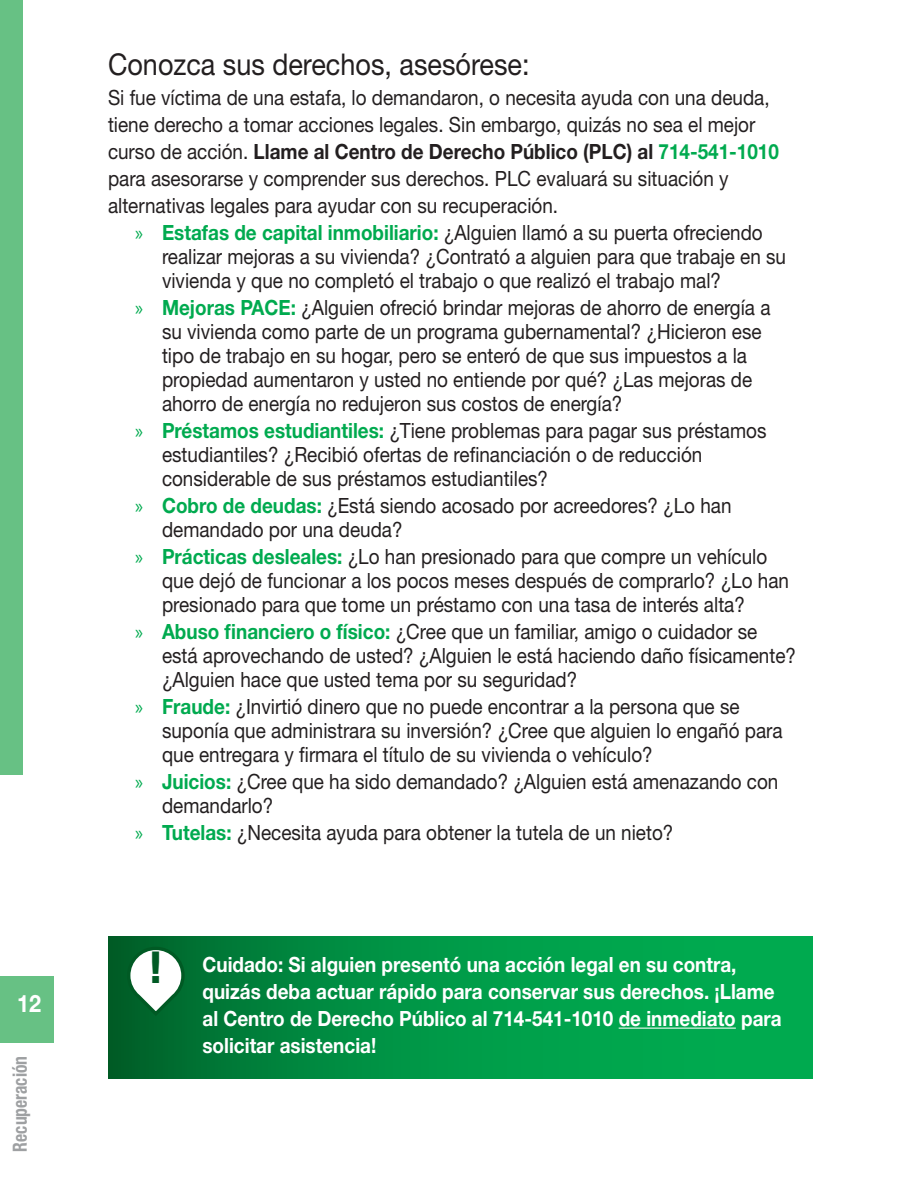
<style>
.page{position:relative;width:918px;height:1188px;background:#fff}
.page>*{position:absolute;margin:0;border:0;box-sizing:border-box;transform-origin:0 0}
.t1{font:900 condensed 44.1px "Helvetica Neue LT Std";color:#005a24;scale:.9 1}
.H1_20{font:30px "Helvetica Neue LT Std";color:#231f20;scale:.9 1}
.t2{font:700 24px "Helvetica Neue LT Std";color:#fff;scale:.9 1}
.t3{font:21px/24px "Helvetica Neue LT Std";color:#231f20;scale:.9 1}
.t4{font:700 21px/27px "Helvetica Neue LT Std";color:#fff;scale:.9 1}
.t5{font:700 condensed 19.5px "Helvetica Neue LT Std";color:#9ea0a2;scale:.9 1}
.s1{font-weight:700}
.s2{font-weight:700;color:#00aa4f}
.s3{font-family:"Myriad Pro";color:#00aa4f}
</style>
<div class="page">
<div style="left:0;top:976px;width:54px;height:67px;background:#67c184"></div>
<div style="left:0;top:0;width:23px;height:775px;background:#67c184"></div>
<svg style="left:108px;top:937px;width:705px;height:142px;background:#009545"></svg>
<hr style="left:619px;top:1028px;width:117px;height:1px;background:#fff">
<svg style="left:125px;top:945px;width:61px;height:73px"></svg>
<p class="t2" style="left:17px;top:988px;width:28px">12</p>
<p class="t5" style="left:8px;top:1152px;width:108px;rotate:-90deg">Recuperación</p>
<p class="H1_20" style="left:108px;top:47px;width:470px">Conozca sus derechos, asesórese:</p>
<p class="t3" style="left:108px;top:84px;width:747px;line-height:27px">Si fue víctima de una estafa, lo demandaron, o necesita ayuda con una deuda, tiene derecho a tomar acciones legales. Sin embargo, quizás no sea el mejor curso de acción. <span class="s1">Llame al Centro de Derecho Público (PLC) al</span> <span class="s2">714-541‑1010 </span>para asesorarse y comprender sus derechos. PLC evaluará su situación y alternativas legales para ayudar con su recuperación.</p>
<p class="t3" style="left:162px;top:220px;width:695px;text-indent:-27px"><span class="s3">»</span> <span class="s2">Estafas de capital inmobiliario:</span> ¿Alguien llamó a su puerta ofreciendo realizar mejoras a su vivienda? ¿Contrató a alguien para que trabaje en su vivienda y que no completó el trabajo o que realizó el trabajo mal?</p>
<p class="t3" style="left:162px;top:295px;width:678px;text-indent:-27px"><span class="s3">»</span> <span class="s2">Mejoras PACE:</span> ¿Alguien ofreció brindar mejoras de ahorro de energía a su vivienda como parte de un programa gubernamental? ¿Hicieron ese tipo de trabajo en su hogar, pero se enteró de que sus impuestos a la propiedad aumentaron y usted no entiende por qué? ¿Las mejoras de ahorro de energía no redujeron sus costos de energía?</p>
<p class="t3" style="left:162px;top:418px;width:673px;text-indent:-27px"><span class="s3">»</span> <span class="s2">Préstamos estudiantiles:</span> ¿Tiene problemas para pagar sus préstamos estudiantiles? ¿Recibió ofertas de refinanciación o de reducción considerable de sus préstamos estudiantiles?</p>
<p class="t3" style="left:162px;top:493px;width:634px;text-indent:-27px"><span class="s3">»</span> <span class="s2">Cobro de deudas:</span> ¿Está siendo acosado por acreedores? ¿Lo han demandado por una deuda?</p>
<p class="t3" style="left:162px;top:544px;width:698px;text-indent:-27px"><span class="s3">»</span> <span class="s2">Prácticas desleales:</span> ¿Lo han presionado para que compre un vehículo que dejó de funcionar a los pocos meses después de comprarlo? ¿Lo han presionado para que tome un préstamo con una tasa de interés alta?</p>
<p class="t3" style="left:162px;top:619px;width:706px;text-indent:-27px"><span class="s3">»</span> <span class="s2">Abuso financiero o físico:</span> ¿Cree que un familiar, amigo o cuidador se está aprovechando de usted? ¿Alguien le está haciendo daño físicamente? ¿Alguien hace que usted tema por su seguridad?</p>
<p class="t3" style="left:162px;top:694px;width:691px;text-indent:-27px"><span class="s3">»</span> <span class="s2">Fraude:</span> ¿Invirtió dinero que no puede encontrar a la persona que se suponía que administrara su inversión? ¿Cree que alguien lo engañó para que entregara y firmara el título de su vivienda o vehículo?</p>
<p class="t3" style="left:162px;top:769px;width:686px;text-indent:-27px"><span class="s3">»</span> <span class="s2">Juicios:</span> ¿Cree que ha sido demandado? ¿Alguien está amenazando con demandarlo?</p>
<p class="t3" style="left:135px;top:820px;width:600px"><span class="s3">»</span> <span class="s2">Tutelas:</span> ¿Necesita ayuda para obtener la tutela de un nieto?</p>
<p class="t1" style="left:150px;top:940px;width:15px">!</p>
<p class="t4" style="left:202px;top:951px;width:645px">Cuidado: Si alguien presentó una acción legal en su contra, quizás deba actuar rápido para conservar sus derechos. ¡Llame al Centro de Derecho Público al 714-541-1010 de inmediato para solicitar asistencia!</p>
</div>
